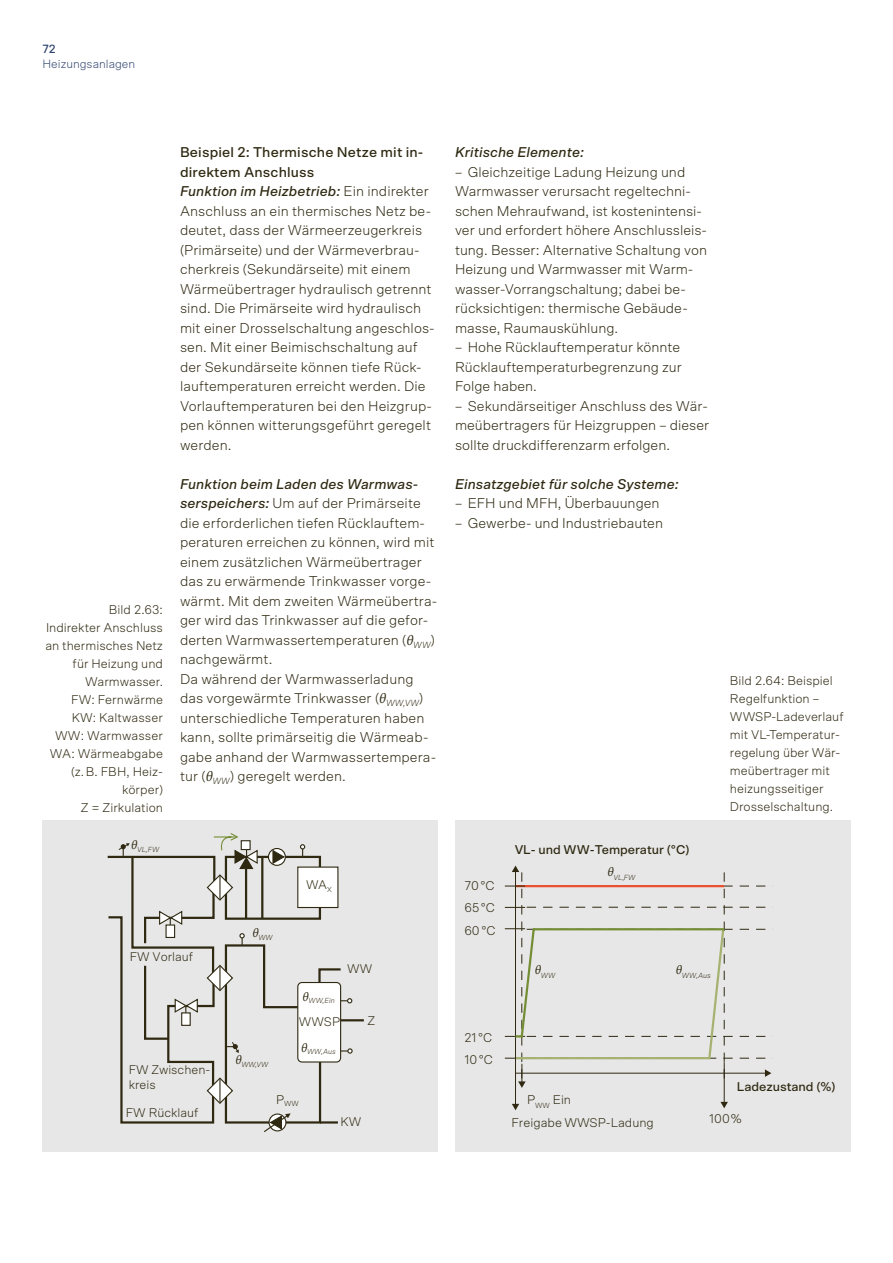
<style>
.page{position:relative;width:893px;height:1263px;background:#fff}
.page>*{position:absolute;margin:0;border:0;box-sizing:border-box;transform-origin:0 0}
.t1{font:300 14.25px/19.5px "Scto Grotesk A";letter-spacing:.005em;color:#2f2912}
.t2{font:italic 500 14.25px "Scto Grotesk A";letter-spacing:.005em;color:#2f2912}
.t3{font:300 12.75px/18px "Scto Grotesk A";color:#2f2912}
.t4{font:500 12.75px "Scto Grotesk A";color:#2f2912}
.t5{font:300 12.6px/15.1px "Scto Grotesk A";color:#2f2912}
.t6{font:300 12px "Scto Grotesk A";color:#334772}
.t7{font:500 12px "Scto Grotesk A";color:#334772}
.t8{font:italic 300 7.5px "Scto Grotesk A";color:#2f2912}
.t9{font:italic 300 7.35px "Scto Grotesk A";color:#2f2912}
.t10{font:300 7.35px "Scto Grotesk A";color:#2f2912}
.s1{font-weight:500}
.s2{font-weight:500;font-style:italic}
.s3{font-family:"Minion Pro";font-weight:400;font-style:italic}
</style>
<div class="page">
<div style="left:43px;top:820px;width:395px;height:332px;background:#e7e7e7"></div>
<hr style="left:340px;top:1019px;width:24px;height:2px;background:#2f2912">
<svg style="left:107px;top:833px;width:246px;height:299px"></svg>
<div style="left:455px;top:820px;width:395px;height:332px;background:#e7e7e7"></div>
<hr style="left:515px;top:1073px;width:1px;height:32px;background:#2f2912">
<svg style="left:512px;top:1104px;width:7px;height:6px"></svg>
<hr style="left:724px;top:1062px;width:1px;height:41px;background:#2f2912">
<svg style="left:720px;top:1102px;width:8px;height:6px"></svg>
<svg style="left:505px;top:865px;width:268px;height:223px"></svg>
<p class="t7" style="left:43px;top:41px;width:15px">72</p>
<p class="t6" style="left:43px;top:56px;width:94px">Heizungsanlagen</p>
<p class="t3" style="left:45px;top:600px;width:119px;text-align:right">Bild 2.63:<br>Indirekter Anschluss an thermisches Netz für Heizung und<br>Warmwasser.<br>FW: Fernwärme<br>KW: Kaltwasser<br>WW: Warmwasser<br>WA: Wärmeabgabe (z.B. FBH, Heiz&shy;körper)<br>Z = Zirkulation</p>
<p class="t9" style="left:131px;top:845px;width:30px"><sup>θ</sup>VL,FW</p>
<p class="t1" style="left:180px;top:142px;width:256px"><span class="s1">Beispiel 2: Thermische Netze mit in&shy;direktem Anschluss<br></span><span class="s2">Funktion im Heizbetrieb:</span> Ein indirekter Anschluss an ein thermisches Netz be&shy;deutet, dass der Wärmeerzeugerkreis (Primärseite) und der Wärmeverbrau&shy;cherkreis (Sekundärseite) mit einem Wärmeübertrager hydraulisch getrennt sind. Die Primärseite wird hydraulisch mit einer Drosselschaltung angeschlos&shy;sen. Mit einer Beimischschaltung auf der Sekundärseite können tiefe Rück&shy;lauftemperaturen erreicht werden. Die Vorlauftemperaturen bei den Heizgrup&shy;pen können witterungsgeführt geregelt werden.</p>
<p class="t1" style="left:180px;top:474px;width:259px"><span class="s2">Funktion beim Laden des Warmwas&shy;serspeichers:</span> Um auf der Primärseite die erforderlichen tiefen Rücklauftem&shy;peraturen erreichen zu können, wird mit einem zusätzlichen Wärmeübertrager das zu erwärmende Trinkwasser vorge&shy;wärmt. Mit dem zweiten Wärmeübertra&shy;ger wird das Trinkwasser auf die gefor&shy;derten Warmwassertemperaturen (<span class="s3">θ</span><sub>WW</sub>) nachgewärmt.<br>Da während der Warmwasserladung das vorgewärmte Trinkwasser (<span class="s3">θ</span><sub>WW,VW</sub>) unterschiedliche Temperaturen haben kann, sollte primärseitig die Wärmeab&shy;gabe anhand der Warmwassertempera&shy;tur (<span class="s3">θ</span><sub>WW</sub>) geregelt werden.</p>
<p class="t9" style="left:252px;top:933px;width:22px"><sup>θ</sup>WW</p>
<p class="t5" style="left:306px;top:877px;width:27px">WA<sub>X</sub></p>
<p class="t5" style="left:130px;top:948px;width:65px">FW Vorlauf</p>
<p class="t5" style="left:129px;top:1062px;width:83px">FW Zwischen&shy;kreis</p>
<p class="t5" style="left:126px;top:1105px;width:74px">FW Rücklauf</p>
<p class="t9" style="left:235px;top:1060px;width:34px"><sup>θ</sup>WW,VW</p>
<p class="t9" style="left:303px;top:996px;width:34px"><sup>θ</sup>WW,Ein</p>
<p class="t5" style="left:299px;top:1014px;width:43px">WWSP</p>
<p class="t9" style="left:301px;top:1047px;width:36px"><sup>θ</sup>WW,Aus</p>
<p class="t5" style="left:347px;top:961px;width:27px">WW</p>
<p class="t5" style="left:367px;top:1012px;width:9px">Z</p>
<p class="t10" style="left:276px;top:1099px;width:24px"><sup>P</sup>WW</p>
<p class="t5" style="left:341px;top:1114px;width:22px">KW</p>
<p class="t2" style="left:455px;top:144px;width:131px">Kritische Elemente:</p>
<p class="t1" style="left:455px;top:162px;width:254px">– Gleichzeitige Ladung Heizung und Warmwasser verursacht regeltechni&shy;schen Mehraufwand, ist kostenintensi&shy;ver und erfordert höhere Anschlussleis&shy;tung. Besser: Alternative Schaltung von Heizung und Warmwasser mit Warm&shy;wasser-Vorrangschaltung; dabei be&shy;rücksichtigen: thermische Gebäude&shy;masse, Raumauskühlung.</p>
<p class="t1" style="left:455px;top:337px;width:228px;text-align:justify">– Hohe Rücklauftemperatur könnte Rücklauftemperaturbegrenzung zur Folge haben.</p>
<p class="t1" style="left:455px;top:396px;width:256px;text-align:justify">– Sekundärseitiger Anschluss des Wär&shy;meübertragers für Heizgruppen – dieser sollte druckdifferenzarm erfolgen.</p>
<p class="t2" style="left:455px;top:475px;width:225px">Einsatzgebiet für solche Systeme:</p>
<p class="t1" style="left:455px;top:493px;width:206px">– EFH und MFH, Überbauungen</p>
<p class="t1" style="left:455px;top:513px;width:210px">– Gewerbe- und Industriebauten</p>
<p class="t3" style="left:464px;top:877px;width:32px">70 °C</p>
<p class="t3" style="left:464px;top:896px;width:33px;line-height:22.8px">65 °C<br>60 °C</p>
<p class="t4" style="left:515px;top:842px;width:176px">VL- und WW-Temperatur (°C)</p>
<p class="t8" style="left:607px;top:873px;width:29px"><sup>θ</sup>VL,FW</p>
<p class="t3" style="left:730px;top:672px;width:115px">Bild 2.64: Beispiel<br>Regelfunktion –<br>WWSP-Ladeverlauf mit VL-Temperatur&shy;regelung über Wär&shy;meübertrager mit heizungsseitiger<br>Drosselschaltung.</p>
<p class="t8" style="left:535px;top:971px;width:22px"><sup>θ</sup>WW</p>
<p class="t8" style="left:676px;top:971px;width:37px"><sup>θ</sup>WW,Aus</p>
<p class="t3" style="left:464px;top:1028px;width:30px">21 °C</p>
<p class="t3" style="left:464px;top:1050px;width:30px">10 °C</p>
<p class="t3" style="left:527px;top:1091px;width:46px">P<sub>WW</sub> Ein</p>
<p class="t4" style="left:737px;top:1078px;width:100px">Ladezustand (%)</p>
<p class="t3" style="left:511px;top:1113px;width:144px">Freigabe WWSP-Ladung</p>
<p class="t3" style="left:709px;top:1110px;width:34px">100 %</p>
</div>
